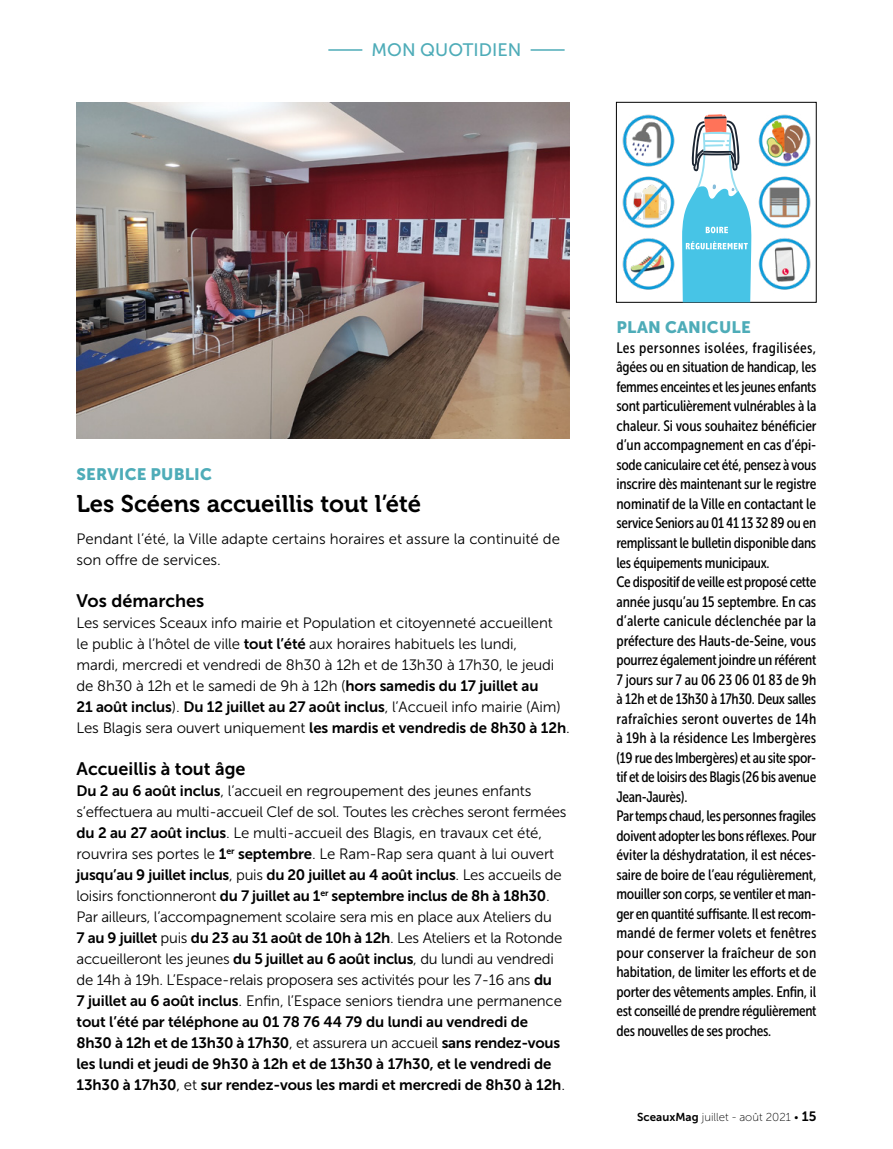
<style>
.page{position:relative;width:893px;height:1149px;background:#fff}
.page>*{position:absolute;margin:0;border:0;box-sizing:border-box;transform-origin:0 0}
.courant___Titre{font:24px "Museo 700";color:#000}
.courant___inter{font:18px "Museo Sans 700";color:#000}
.t1{font:18px "Museo Sans 500";color:#4eacb8}
.courant___Surtitre{font:16.5px "Museo Sans 900";letter-spacing:.01em;color:#4eacb8}
.courant___texte{font:15px/21px "Museo Sans 300";letter-spacing:-.01em;color:#000}
._2e_niveau___Txt{font:15px/19.5px "Museo Sans Cond 500";letter-spacing:-.02em;color:#000;text-align:justify}
.t2{font:11.55px "Museo Sans 100";color:#000}
.s1{font-family:"Museo Sans 700"}
.s2{font-family:"Museo Sans 700";font-size:13.5px}
</style>
<div class="page">
<hr style="left:328px;top:49px;width:34px;height:2px;background:#4eacb8">
<hr style="left:531px;top:49px;width:34px;height:2px;background:#4eacb8">
<img style="left:77px;top:102px;width:493px;height:336px">
<img style="left:622px;top:115px;width:189px;height:175px">
<div style="left:616px;top:102px;width:200px;height:200px;border:1px solid #000"></div>
<svg style="left:682px;top:114px;width:69px;height:188px"></svg>
<p class="t1" style="left:372px;top:40px;width:151px">MON QUOTIDIEN</p>
<p class="courant___Surtitre" style="left:77px;top:465px;width:137px">SERVICE PUBLIC</p>
<p class="courant___Titre" style="left:77px;top:490px;width:346px">Les Scéens accueillis tout l’été</p>
<p class="courant___texte" style="left:77px;top:527px;width:485px">Pendant l’été, la Ville adapte certains horaires et assure la continuité de son offre de services.</p>
<p class="courant___inter" style="left:77px;top:590px;width:129px">Vos démarches</p>
<p class="courant___texte" style="left:77px;top:611px;width:495px">Les services Sceaux info mairie et Population et citoyenneté accueillent<br>le public à l’hôtel de ville <span class="s1">tout l’été</span> aux horaires habituels les lundi,<br>mardi, mercredi et vendredi de 8h30 à 12h et de 13h30 à 17h30, le jeudi de 8h30 à 12h et le samedi de 9h à 12h (<span class="s1">hors samedis du 17 juillet au<br>21 août inclus</span>). <span class="s1">Du 12 juillet au 27 août inclus</span>, l’Accueil info mairie (Aim)<br>Les Blagis sera ouvert uniquement <span class="s1">les mardis et vendredis de 8h30 à 12h</span>.</p>
<p class="courant___inter" style="left:77px;top:758px;width:170px">Accueillis à tout âge</p>
<p class="courant___texte" style="left:77px;top:779px;width:491px"><span class="s1">Du 2 au 6 août inclus</span>, l’accueil en regroupement des jeunes enfants s’effectuera au multi-accueil Clef de sol. Toutes les crèches seront fermées <span class="s1">du 2 au 27 août inclus</span>. Le multi-accueil des Blagis, en travaux cet été, rouvrira ses portes le <span class="s1">1</span><sup>er</sup> <span class="s1">septembre</span>. Le Ram-Rap sera quant à lui ouvert <span class="s1">jusqu’au 9 juillet inclus</span>, puis <span class="s1">du 20 juillet au 4 août inclus</span>. Les accueils de loisirs fonctionneront <span class="s1">du 7 juillet au 1</span><sup>er</sup> <span class="s1">septembre inclus de 8h à 18h30</span>.<br>Par ailleurs, l’accompagnement scolaire sera mis en place aux Ateliers du<br><span class="s1">7 au 9 juillet</span> puis <span class="s1">du 23 au 31 août de 10h à 12h</span>. Les Ateliers et la Rotonde accueilleront les jeunes <span class="s1">du 5 juillet au 6 août inclus</span>, du lundi au vendredi de 14h à 19h. L’Espace-relais proposera ses activités pour les 7-16 ans <span class="s1">du<br>7 juillet au 6 août inclus</span>. Enfin, l’Espace seniors tiendra une permanence <span class="s1">tout l’été par téléphone au 01 78 76 44 79 du lundi au vendredi de 8h30 à 12h et de 13h30 à 17h30</span>, et assurera un accueil <span class="s1">sans rendez-vous les lundi et jeudi de 9h30 à 12h et de 13h30 à 17h30, et le vendredi de 13h30 à 17h30</span>, et <span class="s1">sur rendez-vous les mardi et mercredi de 8h30 à 12h</span>.</p>
<p class="courant___Surtitre" style="left:616px;top:318px;width:136px">PLAN CANICULE</p>
<p class="_2e_niveau___Txt" style="left:616px;top:338px;width:202px">Les personnes isolées, fragilisées, âgées ou en situation de handicap, les femmes enceintes et les jeunes enfants sont particulièrement vulnérables à la chaleur. Si vous souhaitez bénéficier d’un accompagnement en cas d’épi&shy;sode caniculaire cet été, pensez à vous inscrire dès maintenant sur le registre nominatif de la Ville en contactant le service Seniors au 01 41 13 32 89 ou en remplissant le bulletin disponible dans les équipements municipaux.</p>
<p class="_2e_niveau___Txt" style="left:616px;top:572px;width:201px">Ce dispositif de veille est proposé cette année jusqu’au 15 septembre. En cas d’alerte canicule déclenchée par la préfecture des Hauts-de-Seine, vous pourrez également joindre un référent 7 jours sur 7 au 06 23 06 01 83 de 9h à 12h et de 13h30 à 17h30. Deux salles rafraîchies seront ouvertes de 14h à 19h à la résidence Les Imbergères (19 rue des Imbergères) et au site spor&shy;tif et de loisirs des Blagis (26 bis avenue Jean-Jaurès).</p>
<p class="_2e_niveau___Txt" style="left:616px;top:806px;width:202px">Par temps chaud, les personnes fragiles doivent adopter les bons réflexes. Pour éviter la déshydratation, il est néces&shy;saire de boire de l’eau régulièrement, mouiller son corps, se ventiler et man&shy;ger en quantité suffisante. Il est recom&shy;mandé de fermer volets et fenêtres pour conserver la fraîcheur de son habitation, de limiter les efforts et de porter des vêtements amples. Enfin, il est conseillé de prendre régulièrement des nouvelles de ses proches.</p>
<p class="t2" style="left:637px;top:1110px;width:181px"><span class="s1">SceauxMag</span> juillet - août 2021 • <span class="s2">15</span></p>
</div>
